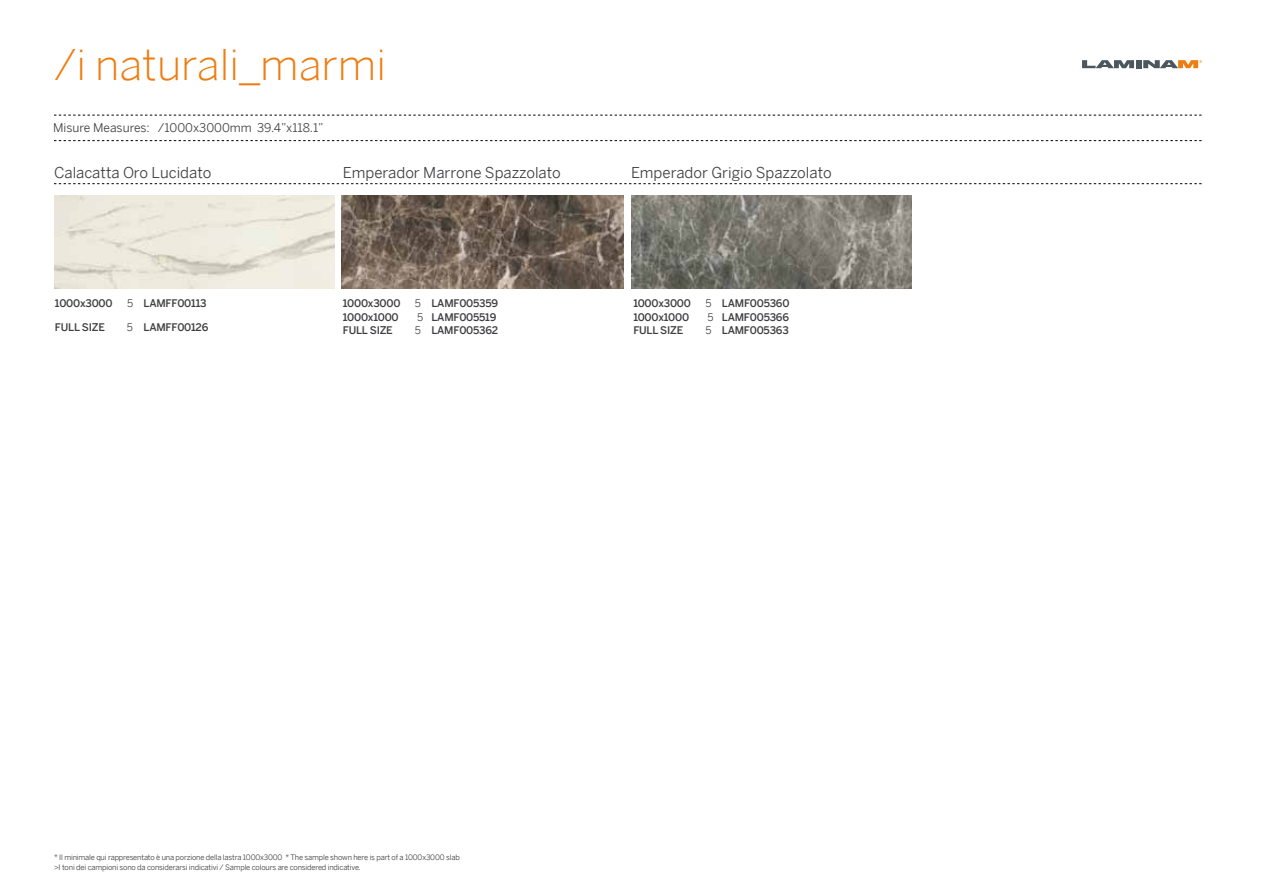
<style>
.page{position:relative;width:1263px;height:893px;background:#fff}
.page>*{position:absolute;margin:0;border:0;box-sizing:border-box;transform-origin:0 0}
.t1{font:300 42.3px "Benton Sans";color:#ee7d11}
.t2{font:15px "Benton Sans";color:#3e3d40}
.t3{font:12px "Benton Sans";color:#3e3d40}
.t4{font:500 10.5px "Benton Sans";letter-spacing:-.02em;color:#3e3d40}
.t5{font:7.5px/9.3px "Benton Sans";letter-spacing:-.02em;color:#3e3d40}
.s1{font-weight:400}
</style>
<div class="page">
<img style="left:342px;top:195px;width:281px;height:94px">
<img style="left:54px;top:195px;width:281px;height:94px">
<svg style="left:54px;top:115px;width:1148px;height:1px"></svg>
<svg style="left:54px;top:140px;width:1148px;height:1px"></svg>
<svg style="left:54px;top:183px;width:1148px;height:1px"></svg>
<svg style="left:1082px;top:60px;width:52px;height:8px"></svg>
<div style="left:1136px;top:60px;width:5px;height:8px;background:#4b575f"></div>
<svg style="left:1143px;top:60px;width:59px;height:8px"></svg>
<img style="left:631px;top:195px;width:281px;height:94px">
<h1 class="t1" style="left:54px;top:40px;width:334px">/i naturali_marmi</h1>
<h3 class="t3" style="left:53px;top:120px;width:272px">Misure Measures: /1000x3000mm 39.4”x118.1”</h3>
<h2 class="t2" style="left:54px;top:163px;width:159px">Calacatta Oro Lucidato</h2>
<h2 class="t2" style="left:343px;top:163px;width:219px">Emperador Marrone Spazzolato</h2>
<h2 class="t2" style="left:631px;top:163px;width:202px">Emperador Grigio Spazzolato</h2>
<h3 class="t4" style="left:55px;top:297px;width:59px">1000x3000</h3>
<h3 class="t4" style="left:127px;top:297px;width:81px"><span class="s1">5</span> LAMFF00113</h3>
<h3 class="t4" style="left:55px;top:321px;width:51px">FULL SIZE</h3>
<h3 class="t4" style="left:127px;top:321px;width:83px"><span class="s1">5</span> LAMFF00126</h3>
<h3 class="t4" style="left:343px;top:297px;width:59px">1000x3000</h3>
<h3 class="t4" style="left:415px;top:297px;width:85px"><span class="s1">5</span> LAMF005359</h3>
<h3 class="t4" style="left:343px;top:311px;width:57px">1000x1000</h3>
<h3 class="t4" style="left:417px;top:311px;width:81px"><span class="s1">5</span> LAMF005519</h3>
<h3 class="t4" style="left:343px;top:324px;width:51px">FULL SIZE</h3>
<h3 class="t4" style="left:415px;top:324px;width:85px"><span class="s1">5</span> LAMF005362</h3>
<h3 class="t4" style="left:633px;top:297px;width:59px">1000x3000</h3>
<h3 class="t4" style="left:705px;top:297px;width:86px"><span class="s1">5</span> LAMF005360</h3>
<h3 class="t4" style="left:633px;top:311px;width:57px">1000x1000</h3>
<h3 class="t4" style="left:707px;top:311px;width:83px"><span class="s1">5</span> LAMF005366</h3>
<h3 class="t4" style="left:633px;top:324px;width:51px">FULL SIZE</h3>
<h3 class="t4" style="left:705px;top:324px;width:85px"><span class="s1">5</span> LAMF005363</h3>
<p class="t5" style="left:54px;top:853px;width:407px">* Il minimale qui rappresentato è una porzione della lastra 1000x3000 * The sample shown here is part of a 1000x3000 slab &gt;I toni dei campioni sono da considerarsi indicativi / Sample colours are considered indicative.</p>
</div>
